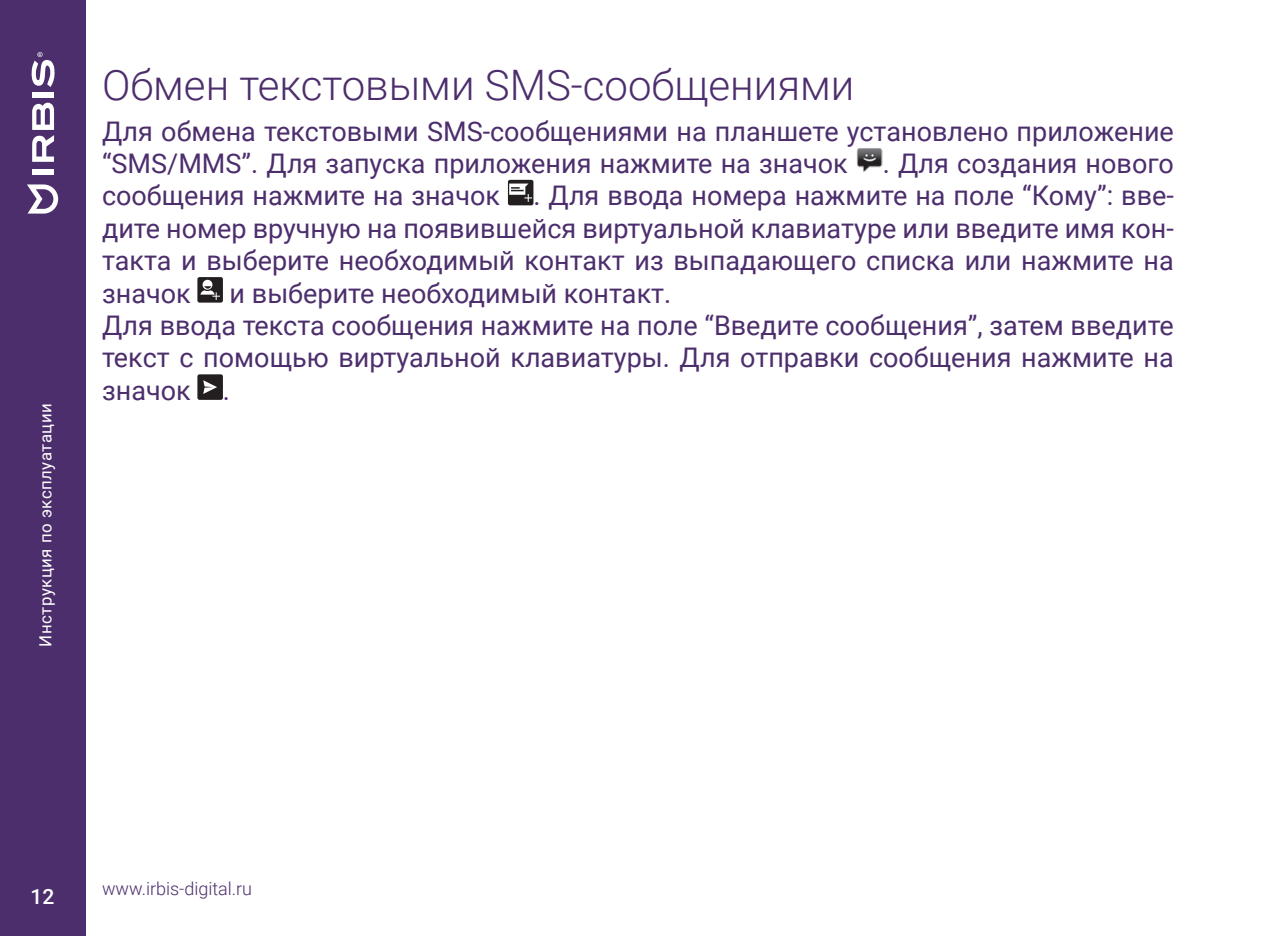
<style>
.page{position:relative;width:1276px;height:936px;background:#fff}
.page>*{position:absolute;margin:0;border:0;box-sizing:border-box;transform-origin:0 0}
.t1{font:300 42px "Roboto";color:#4d2e6d}
.t2{font:27px/32.4px "Roboto";color:#4d2e6d}
.t3{font:500 21px "Roboto";color:#fff}
.t4{font:300 18px "Roboto";color:#4d2e6d}
.t5{font:16.8px "Roboto";letter-spacing:.03em;color:#fff}
</style>
<div class="page">
<div style="left:0;top:0;width:85px;height:935px;background:#4d2e6d"></div>
<svg style="left:27px;top:184px;width:31px;height:29px"></svg>
<svg style="left:32px;top:102px;width:22px;height:60px"></svg>
<div style="left:32px;top:169px;width:22px;height:5px;background:#fff"></div>
<div style="left:32px;top:92px;width:22px;height:5px;background:#fff"></div>
<svg style="left:31px;top:52px;width:24px;height:35px"></svg>
<img style="left:856px;top:148px;width:27px;height:24px">
<div style="left:508px;top:180px;width:25px;height:25px;background:#231f20;border-radius:2px"></div>
<svg style="left:509px;top:183px;width:23px;height:19px"></svg>
<div style="left:197px;top:277px;width:26px;height:25px;background:#231f20;border-radius:2px"></div>
<svg style="left:200px;top:280px;width:20px;height:20px"></svg>
<div style="left:197px;top:374px;width:26px;height:26px;background:#231f20;border-radius:2px"></div>
<svg style="left:203px;top:380px;width:14px;height:14px"></svg>
<p class="t5" style="left:34px;top:646px;width:245px;rotate:-90deg">Инструкция по эксплуатации</p>
<h1 class="t1" style="left:102px;top:55px;width:754px">Обмен текстовыми SMS-сообщениями</h1>
<p class="t2" style="left:102px;top:114px;width:1073px">Для обмена текстовыми SMS-сообщениями на планшете установлено приложение “SMS/MMS”. Для запуска приложения нажмите на значок</p>
<p class="t2" style="left:102px;top:146px;width:1073px;text-align:justify;text-indent:780px">. Для создания нового сообщения нажмите на значок . Для ввода номера нажмите на поле “Кому”: вве&shy;дите номер вручную на появившейся виртуальной клавиатуре или введите имя кон&shy;такта и выберите необходимый контакт из выпадающего списка или нажмите на значок</p>
<p class="t2" style="left:102px;top:276px;width:1073px;text-indent:128px">и выберите необходимый контакт.<br>Для ввода текста сообщения нажмите на поле “Введите сообщения”, затем введите текст с помощью виртуальной клавиатуры. Для отправки сообщения нажмите на значок .</p>
<p class="t3" style="left:31px;top:882px;width:25px">12</p>
<p class="t4" style="left:102px;top:876px;width:152px">www.irbis-digital.ru</p>
</div>
